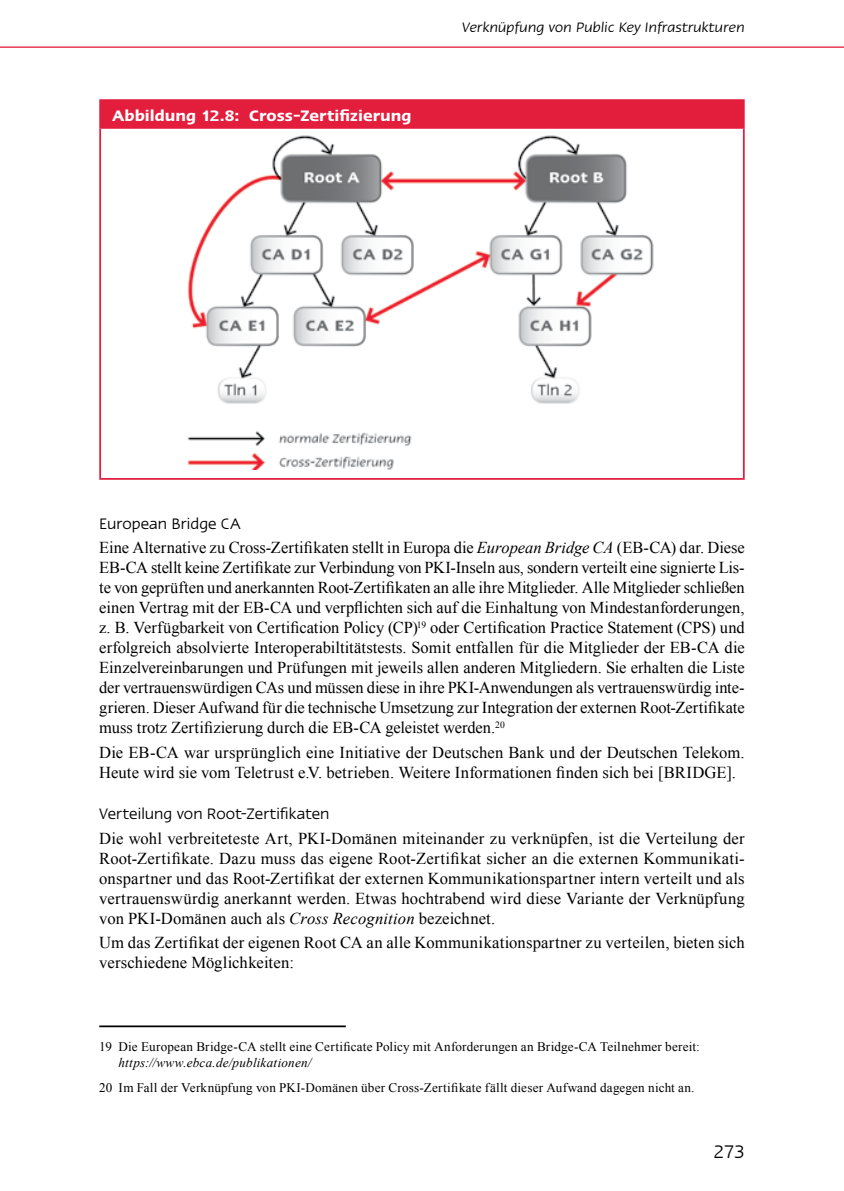
<style>
.page{position:relative;width:844px;height:1191px;background:#fff}
.page>*{position:absolute;margin:0;border:0;box-sizing:border-box;transform-origin:0 0}
.t1{font:21px "Linotype Ergo";color:#000}
.t2{font:17.5px "Linotype Ergo";letter-spacing:.005em;color:#000}
.t3{font:600 17.5px "Linotype Ergo";letter-spacing:.005em;color:#fff}
.t4{font:16.62px/19.9px "Times New Roman";letter-spacing:.005em;color:#000;text-align:justify}
.t5{font:italic 15.75px "Linotype Ergo";letter-spacing:.01em;color:#000}
.t6{font:13.12px/15.8px "Times New Roman";letter-spacing:.015em;color:#000}
.s1{font-style:italic}
</style>
<div class="page">
<hr style="left:0;top:46px;width:843px;height:2px;background:#e31d3c">
<div style="left:100px;top:100px;width:643px;height:28px;background:#e31d3c"></div>
<hr style="left:99px;top:99px;width:645px;height:2px;background:#e31d3c">
<hr style="left:99px;top:101px;width:2px;height:26px;background:#e31d3c">
<hr style="left:742px;top:101px;width:2px;height:26px;background:#e31d3c">
<hr style="left:99px;top:127px;width:645px;height:2px;background:#e31d3c">
<hr style="left:99px;top:129px;width:2px;height:349px;background:#e31d3c">
<hr style="left:742px;top:129px;width:2px;height:349px;background:#e31d3c">
<hr style="left:99px;top:478px;width:645px;height:2px;background:#e31d3c">
<img style="left:187px;top:135px;width:467px;height:334px">
<hr style="left:99px;top:1025px;width:247px;height:2px;background:#000">
<p class="t3" style="left:112px;top:106px;width:301px">Abbildung 12.8: Cross-Zertifizierung</p>
<p class="t5" style="left:462px;top:19px;width:284px">Verknüpfung von Public Key Infrastrukturen</p>
<p class="t2" style="left:99px;top:514px;width:143px">European Bridge CA</p>
<p class="t4" style="left:99px;top:537px;width:646px">Eine Alternative zu Cross-Zertifikaten stellt in Europa die <span class="s1">European Bridge CA</span> (EB-CA) dar. Diese EB-CA stellt keine Zertifikate zur Verbindung von PKI-Inseln aus, sondern verteilt eine signierte Lis&shy;te von geprüften und anerkannten Root-Zertifikaten an alle ihre Mitglieder. Alle Mitglieder schließen einen Vertrag mit der EB-CA und verpflichten sich auf die Einhaltung von Mindestanforderungen, z. B. Verfügbarkeit von Certification Policy (CP)<sup>19</sup> oder Certification Practice Statement (CPS) und erfolgreich absolvierte Interoperabiltitätstests. Somit entfallen für die Mitglieder der EB-CA die Einzelvereinbarungen und Prüfungen mit jeweils allen anderen Mitgliedern. Sie erhalten die Liste der vertrauenswürdigen CAs und müssen diese in ihre PKI-Anwendungen als vertrauenswürdig inte&shy;grieren. Dieser Aufwand für die technische Umsetzung zur Integration der externen Root-Zertifikate muss trotz Zertifizierung durch die EB-CA geleistet werden.<sup>20</sup></p>
<p class="t4" style="left:99px;top:742px;width:646px">Die EB-CA war ursprünglich eine Initiative der Deutschen Bank und der Deutschen Telekom.<br>Heute wird sie vom Teletrust e.V. betrieben. Weitere Informationen finden sich bei [BRIDGE].</p>
<p class="t2" style="left:99px;top:804px;width:232px">Verteilung von Root-Zertifikaten</p>
<p class="t4" style="left:99px;top:828px;width:646px">Die wohl verbreiteteste Art, PKI-Domänen miteinander zu verknüpfen, ist die Verteilung der Root-Zertifikate. Dazu muss das eigene Root-Zertifikat sicher an die externen Kommunikati&shy;onspartner und das Root-Zertifikat der externen Kommunikationspartner intern verteilt und als vertrauenswürdig anerkannt werden. Etwas hochtrabend wird diese Variante der Verknüpfung von PKI-Domänen auch als <span class="s1">Cross Recognition</span> bezeichnet.</p>
<p class="t4" style="left:99px;top:932px;width:646px">Um das Zertifikat der eigenen Root CA an alle Kommunikationspartner zu verteilen, bieten sich verschiedene Möglichkeiten:</p>
<p class="t6" style="left:118px;top:1038px;width:582px;text-indent:-19px">19 Die European Bridge-CA stellt eine Certificate Policy mit Anforderungen an Bridge-CA Teilnehmer bereit: <span class="s1">https://www.ebca.de/publikationen/</span></p>
<p class="t6" style="left:99px;top:1079px;width:596px">20 Im Fall der Verknüpfung von PKI-Domänen über Cross-Zertifikate fällt dieser Aufwand dagegen nicht an.</p>
<p class="t1" style="left:713px;top:1140px;width:32px">273</p>
</div>
